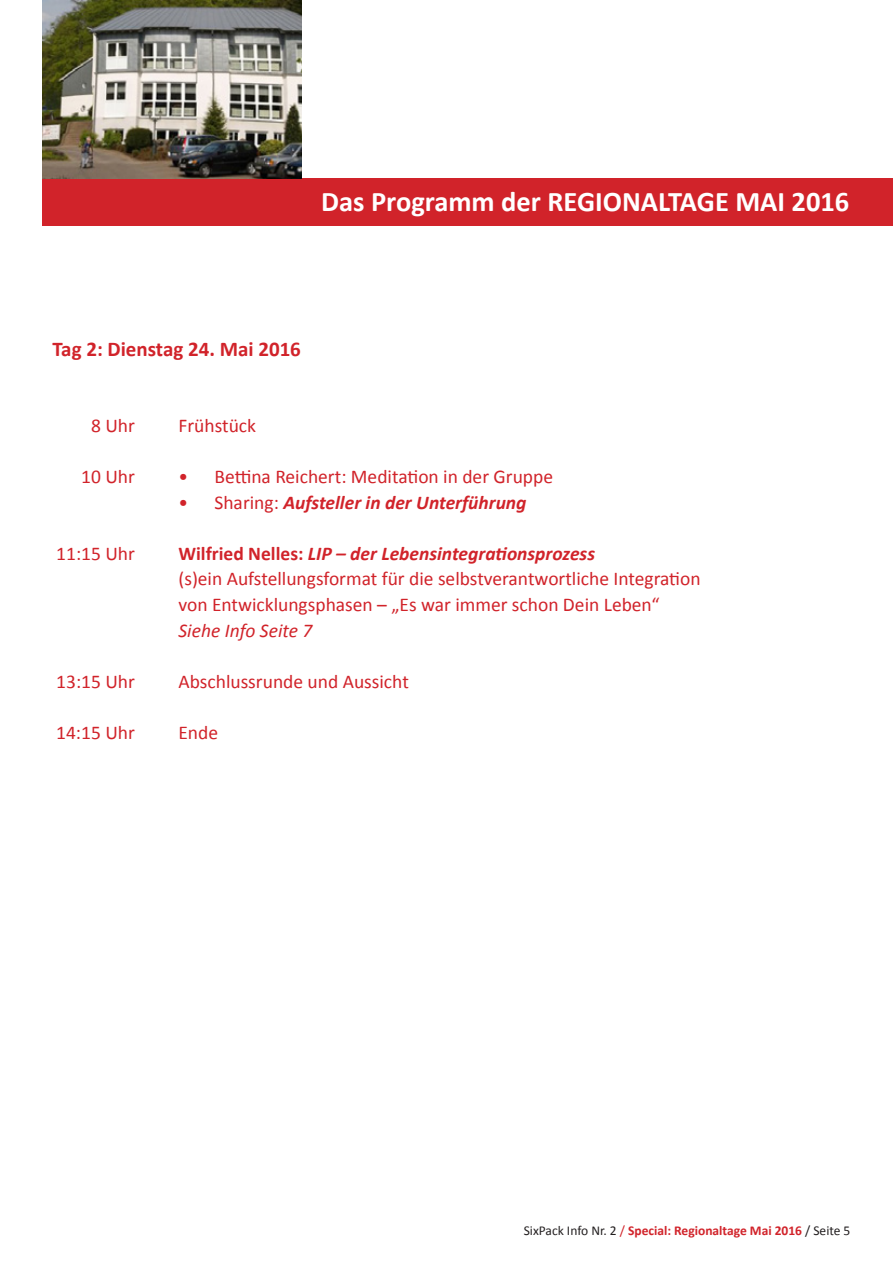
<style>
.page{position:relative;width:893px;height:1263px;background:#fff}
.page>*{position:absolute;margin:0;border:0;box-sizing:border-box;transform-origin:0 0}
.t1{font:700 28.5px "Calibri";color:#fff}
.t2{font:700 21px "Calibri";color:#d1232a}
.t3{font:19.5px/25.5px "Calibri";color:#d1232a}
.t4{font:italic 700 19.5px "Calibri";color:#d1232a}
.t5{font:italic 19.5px "Calibri";color:#d1232a}
.t6{font:700 13.5px "Calibri";color:#d1232a}
.s1{font-weight:400;font-style:normal}
.s2{font-weight:700}
.s3{font-weight:700;font-style:italic}
.s4{font-weight:400;color:#231f20}
.s5{font-weight:400}
</style>
<div class="page">
<div style="left:43px;top:179px;width:850px;height:47px;background:#d1232a"></div>
<img style="left:43px;top:0;width:259px;height:179px">
<h1 class="t1" style="left:321px;top:183px;width:335px">Das Programm der REGIONALTA</h1>
<h1 class="t1" style="left:697px;top:183px;width:154px">GE MAI 2016</h1>
<p class="t2" style="left:52px;top:336px;width:250px">Tag 2: Dienstag 24. Mai 2016</p>
<p class="t3" style="left:91px;top:413px;width:45px">8 Uhr</p>
<p class="t3" style="left:178px;top:413px;width:79px">Frühstück</p>
<p class="t3" style="left:81px;top:464px;width:55px">10 Uhr</p>
<p class="t3" style="left:178px;top:464px;width:376px">• Bettina Reichert: Meditation in der Gruppe</p>
<p class="t4" style="left:178px;top:490px;width:350px"><span class="s1">• Sharing:</span> Aufsteller in der Unterführung</p>
<p class="t3" style="left:56px;top:541px;width:80px">11:15 Uhr</p>
<p class="t3" style="left:178px;top:541px;width:524px"><span class="s2">Wilfried Nelles:</span> <span class="s3">LIP – der Lebensintegrationsprozess<br></span>(s)ein Aufstellungsformat für die selbstverantwortliche Integration von Entwicklungsphasen – „Es war immer schon Dein Leben“</p>
<p class="t5" style="left:178px;top:617px;width:135px">Siehe Info Seite 7</p>
<p class="t3" style="left:56px;top:668px;width:80px">13:15 Uhr</p>
<p class="t3" style="left:178px;top:668px;width:232px">Abschlussrunde und Aussicht</p>
<p class="t3" style="left:56px;top:719px;width:80px">14:15 Uhr</p>
<p class="t3" style="left:178px;top:719px;width:41px">Ende</p>
<p class="t6" style="left:524px;top:1222px;width:328px"><span class="s4">SixPack Info Nr. 2</span> <span class="s5">/</span> Special: Regionaltage Mai 2016 <span class="s4">/ Seite 5</span></p>
</div>
